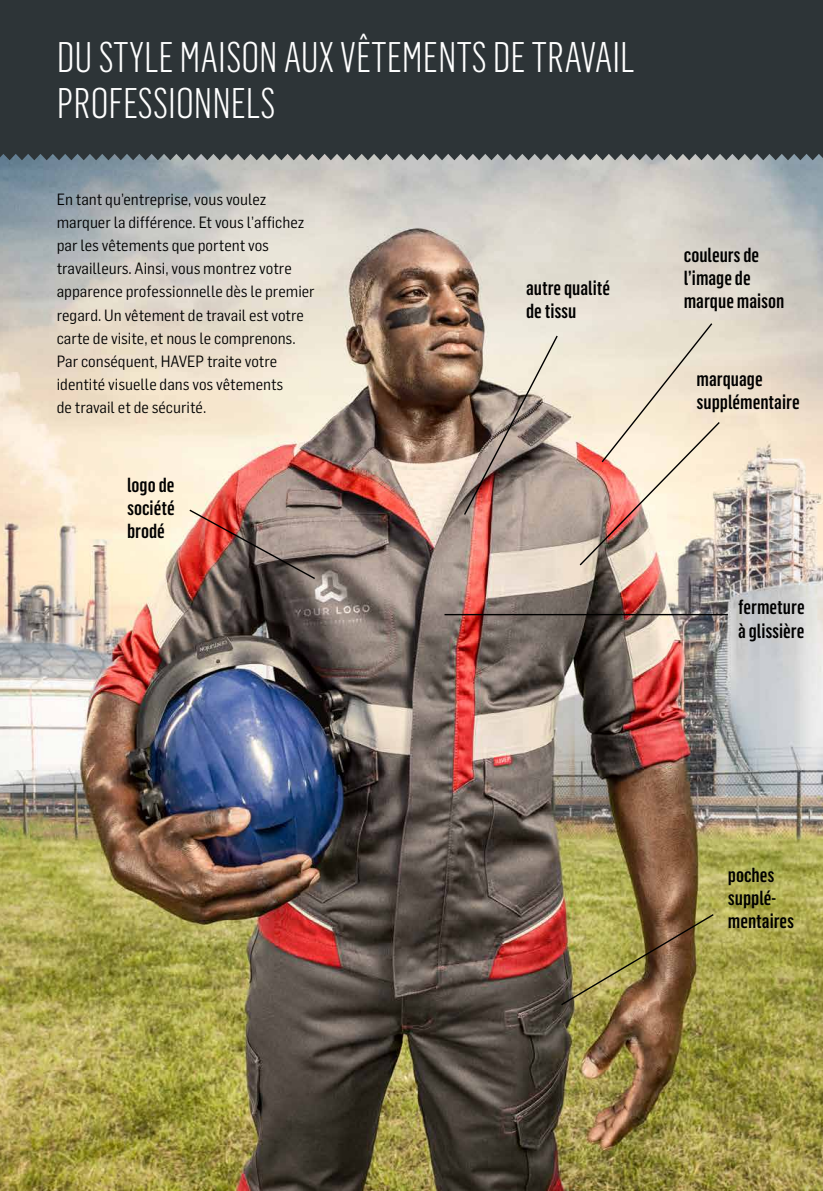
<style>
.page{position:relative;width:823px;height:1191px;background:#fff}
.page>*{position:absolute;margin:0;border:0;box-sizing:border-box;transform-origin:0 0}
.t1{font:300 42px/46px "Flama Condensed";color:#fff}
.t2{font:500 20px/23px "Flama Condensed";color:#000}
.t3{font:16px/23px "Flama Semicondensed";color:#000}
</style>
<div class="page">
<img style="left:0;top:160px;width:822px;height:1031px">
<div style="left:0;top:0;width:822px;height:160px;background:#2d3437"></div>
<img style="left:188px;top:508px;width:128px;height:72px">
<hr style="left:444px;top:614px;width:283px;height:1px;background:#000">
<svg style="left:578px;top:322px;width:142px;height:245px;background:#e6d3c1"></svg>
<img style="left:462px;top:334px;width:96px;height:182px">
<img style="left:559px;top:912px;width:155px;height:94px">
<h1 class="t1" style="left:57px;top:33px;width:579px">DU STYLE MAISON AUX VÊTEMENTS DE TRAVAIL<br>PROFESSIONNELS</h1>
<p class="t3" style="left:57px;top:188px;width:259px">En tant qu’entreprise, vous voulez marquer la différence. Et vous l’affichez par les vêtements que portent vos travailleurs. Ainsi, vous montrez votre apparence professionnelle dès le premier regard. Un vêtement de travail est votre carte de visite, et nous le comprenons.<br>Par conséquent, HAVEP traite votre identité visuelle dans vos vêtements<br>de travail et de sécurité.</p>
<p class="t2" style="left:127px;top:473px;width:49px;text-align:justify">logo de société brodé</p>
<p class="t2" style="left:525px;top:275px;width:86px">autre qualité de tissu</p>
<p class="t2" style="left:683px;top:242px;width:102px">couleurs de l’image de marque maison</p>
<p class="t2" style="left:696px;top:367px;width:104px">marquage supplémentaire</p>
<p class="t2" style="left:737px;top:595px;width:68px">fermeture à glissière</p>
<p class="t2" style="left:727px;top:863px;width:68px">poches supplé&shy;mentaires</p>
</div>
